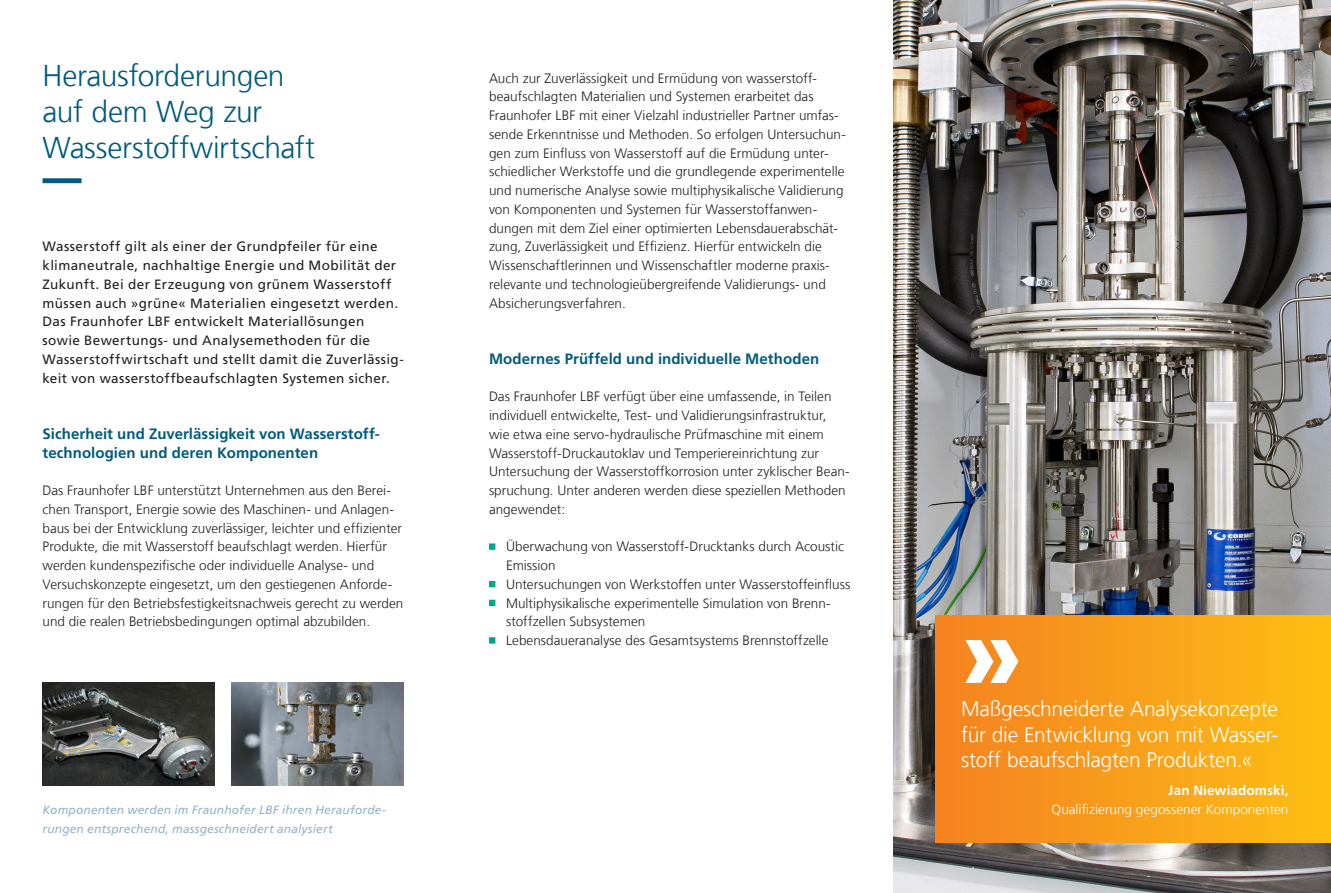
<style>
.page{position:relative;width:1331px;height:893px;background:#fff}
.page>*{position:absolute;margin:0;border:0;box-sizing:border-box;transform-origin:0 0}
.t1{font:900 105px "Frutiger LT Com";color:#fff}
.Ueberschrift_20_24_b{font:300 30px/36px "Frutiger LT Com";letter-spacing:-.015em;color:#005b7f}
.Zitat_14_17_weiss{font:300 21px/25.5px "Frutiger LT Com";letter-spacing:-.01em;color:#fff;text-align:justify}
.Zwischenueberschrift{font:700 15px/18.8px "Frutiger LT Com";letter-spacing:.005em;color:#005b7f}
.Fliesstext_9_12_5_sc{font:300 13.5px/18.8px "Frutiger LT Com";letter-spacing:.005em;color:#231f20}
.Introtext_9_12_5_sch{font:13.5px/18.8px "Frutiger LT Com";letter-spacing:.025em;color:#231f20}
.Aufzaehlung_9_12_5_s{font:300 13.5px/18.8px "Frutiger LT Com";letter-spacing:.005em;color:#231f20}
.Zitat_Autor_Info_9_1{font:300 13.5px "Frutiger LT Com";letter-spacing:.005em;color:#fff}
.Zitat_Autor_9_12_5_w{font:700 13.5px "Frutiger LT Com";letter-spacing:.01em;color:#fff}
.Bildtext_Marginal_8{font:italic 12px/18.8px "Frutiger LT Com";letter-spacing:.015em;color:#93b3c3}
</style>
<div class="page">
<img style="left:893px;top:0;width:438px;height:893px">
<img style="left:43px;top:683px;width:172px;height:103px">
<img style="left:232px;top:683px;width:172px;height:103px">
<svg style="left:43px;top:178px;width:39px;height:5px"></svg>
<svg style="left:489px;top:543px;width:7px;height:7px"></svg>
<svg style="left:489px;top:581px;width:7px;height:6px"></svg>
<svg style="left:489px;top:600px;width:7px;height:6px"></svg>
<svg style="left:489px;top:637px;width:7px;height:7px"></svg>
<div style="left:935px;top:615px;width:396px;height:228px;background:linear-gradient(to right,#f48122,#fdbe14)"></div>
<p class="Ueberschrift_20_24_b" style="left:43px;top:58px;width:274px">Herausforderungen auf dem Weg zur<br>Wasserstoffwirtschaft</p>
<p class="Introtext_9_12_5_sch" style="left:43px;top:237px;width:363px">Wasserstoff gilt als einer der Grundpfeiler für eine klimaneutrale, nachhaltige Energie und Mobilität der Zukunft. Bei der Erzeugung von grünem Wasserstoff müssen auch »grüne« Materialien eingesetzt werden.<br>Das Fraunhofer LBF entwickelt Materiallösungen sowie Bewertungs- und Analysemethoden für die Wasserstoffwirtschaft und stellt damit die Zuverlässig&shy;keit von wasserstoffbeaufschlagten Systemen sicher.</p>
<p class="Zwischenueberschrift" style="left:43px;top:424px;width:339px">Sicherheit und Zuverlässigkeit von Wasserstoff&shy;technologien und deren Komponenten</p>
<p class="Fliesstext_9_12_5_sc" style="left:43px;top:481px;width:362px">Das Fraunhofer LBF unterstützt Unternehmen aus den Berei&shy;chen Transport, Energie sowie des Maschinen- und Anlagen&shy;baus bei der Entwicklung zuverlässiger, leichter und effizienter Produkte, die mit Wasserstoff beaufschlagt werden. Hierfür werden kundenspezifische oder individuelle Analyse- und Versuchskonzepte eingesetzt, um den gestiegenen Anforde&shy;rungen für den Betriebsfestigkeitsnachweis gerecht zu werden und die realen Betriebsbedingungen optimal abzubilden.</p>
<p class="Bildtext_Marginal_8" style="left:43px;top:800px;width:345px">Komponenten werden im Fraunhofer LBF ihren Herauforde&shy;rungen entsprechend, massgeschneidert analysiert</p>
<p class="Fliesstext_9_12_5_sc" style="left:489px;top:69px;width:358px">Auch zur Zuverlässigkeit und Ermüdung von wasserstoff&shy;beaufschlagten Materialien und Systemen erarbeitet das Fraunhofer LBF mit einer Vielzahl industrieller Partner umfas&shy;sende Erkenntnisse und Methoden. So erfolgen Untersuchun&shy;gen zum Einfluss von Wasserstoff auf die Ermüdung unter&shy;schiedlicher Werkstoffe und die grundlegende experimentelle und numerische Analyse sowie multiphysikalische Validierung von Komponenten und Systemen für Wasserstoffanwen&shy;dungen mit dem Ziel einer optimierten Lebensdauerabschät&shy;zung, Zuverlässigkeit und Effizienz. Hierfür entwickeln die Wissenschaftlerinnen und Wissenschaftler moderne praxis&shy;relevante und technologieübergreifende Validierungs- und Absicherungsverfahren.</p>
<p class="Zwischenueberschrift" style="left:489px;top:349px;width:332px">Modernes Prüffeld und individuelle Methoden</p>
<p class="Fliesstext_9_12_5_sc" style="left:489px;top:387px;width:362px">Das Fraunhofer LBF verfügt über eine umfassende, in Teilen individuell entwickelte, Test- und Validierungsinfrastruktur, wie etwa eine servo-hydraulische Prüfmaschine mit einem Wasserstoff-Druckautoklav und Temperiereinrichtung zur Untersuchung der Wasserstoffkorrosion unter zyklischer Bean&shy;spruchung. Unter anderen werden diese speziellen Methoden angewendet:</p>
<p class="Aufzaehlung_9_12_5_s" style="left:506px;top:537px;width:340px">Überwachung von Wasserstoff-Drucktanks durch Acoustic<br>Emission</p>
<p class="Aufzaehlung_9_12_5_s" style="left:506px;top:575px;width:346px">Untersuchungen von Werkstoffen unter Wasserstoffeinfluss</p>
<p class="Aufzaehlung_9_12_5_s" style="left:506px;top:594px;width:326px">Multiphysikalische experimentelle Simulation von Brenn&shy;stoffzellen Subsystemen</p>
<p class="Aufzaehlung_9_12_5_s" style="left:506px;top:631px;width:324px">Lebensdaueranalyse des Gesamtsystems Brennstoffzelle</p>
<p class="t1" style="left:959px;top:590px;width:66px">»</p>
<p class="Zitat_14_17_weiss" style="left:961px;top:696px;width:319px">Maßgeschneiderte Analysekonzepte für die Entwicklung von mit Wasser&shy;stoff beaufschlagten Produkten.«</p>
<p class="Zitat_Autor_9_12_5_w" style="left:1168px;top:782px;width:122px">Jan Niewiadomski,</p>
<p class="Zitat_Autor_Info_9_1" style="left:1051px;top:801px;width:238px">Qualifizierung gegossener Komponenten</p>
</div>
